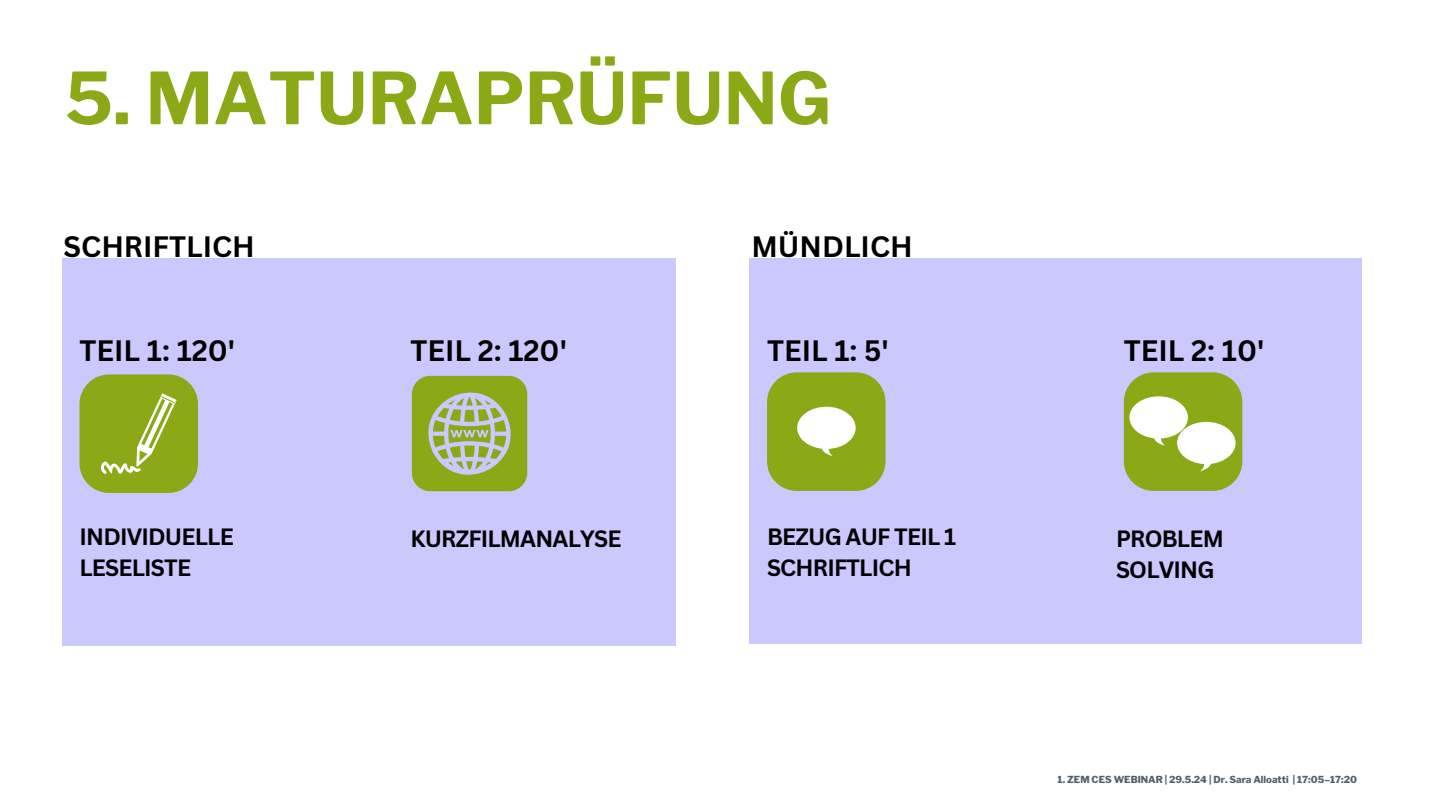
<style>
.page{position:relative;width:1440px;height:810px;background:#fff}
.page>*{position:absolute;margin:0;border:0;box-sizing:border-box;transform-origin:0 0}
.t1{font:700 71.2px "Libre Franklin";color:#8ba816}
.t2{font:700 28.7px "Canva Sans";color:#000}
.t3{font:700 23px/31.5px "Canva Sans";letter-spacing:-.035em;color:#000}
.t4{font:800 9.7px "Libre Franklin";color:#50616c}
</style>
<div class="page">
<div style="left:62px;top:258px;width:614px;height:388px;background:#cac8fc"></div>
<div style="left:749px;top:258px;width:613px;height:386px;background:#cac8fc"></div>
<svg style="left:411px;top:375px;width:117px;height:117px"></svg>
<div style="left:80px;top:374px;width:118px;height:119px;background:#8ba816;border-radius:30px"></div>
<svg style="left:101px;top:393px;width:76px;height:81px"></svg>
<div style="left:767px;top:372px;width:119px;height:119px;background:#8ba816;border-radius:30px"></div>
<svg style="left:797px;top:407px;width:59px;height:49px"></svg>
<div style="left:1124px;top:372px;width:118px;height:119px;background:#8ba816;border-radius:30px"></div>
<svg style="left:1129px;top:396px;width:107px;height:75px"></svg>
<h1 class="t1" style="left:65px;top:55px;width:768px">5. MATURAPRÜFUNG</h1>
<h2 class="t2" style="left:64px;top:227px;width:193px">SCHRIFTLICH</h2>
<h2 class="t2" style="left:751px;top:227px;width:163px">MÜNDLICH</h2>
<h2 class="t2" style="left:80px;top:330px;width:157px">TEIL 1: 120'</h2>
<p class="t2" style="left:410px;top:330px;width:158px">TEIL 2: 120'</p>
<p class="t2" style="left:767px;top:330px;width:123px">TEIL 1: 5'</p>
<h3 class="t2" style="left:1124px;top:330px;width:142px">TEIL 2: 10'</h3>
<p class="t3" style="left:80px;top:520px;width:156px">INDIVIDUELLE<br>LESELISTE</p>
<h3 class="t3" style="left:410px;top:522px;width:213px">KURZFILMANALYSE</h3>
<h2 class="t3" style="left:767px;top:520px;width:191px">BEZUG AUF TEIL 1<br>SCHRIFTLICH</h2>
<p class="t3" style="left:1116px;top:522px;width:109px">PROBLEM<br>SOLVING</p>
<h2 class="t4" style="left:1058px;top:774px;width:301px">1. ZEM CES WEBINAR | 29.5.24 | Dr. Sara Alloatti | 17:05–17:20</h2>
</div>
